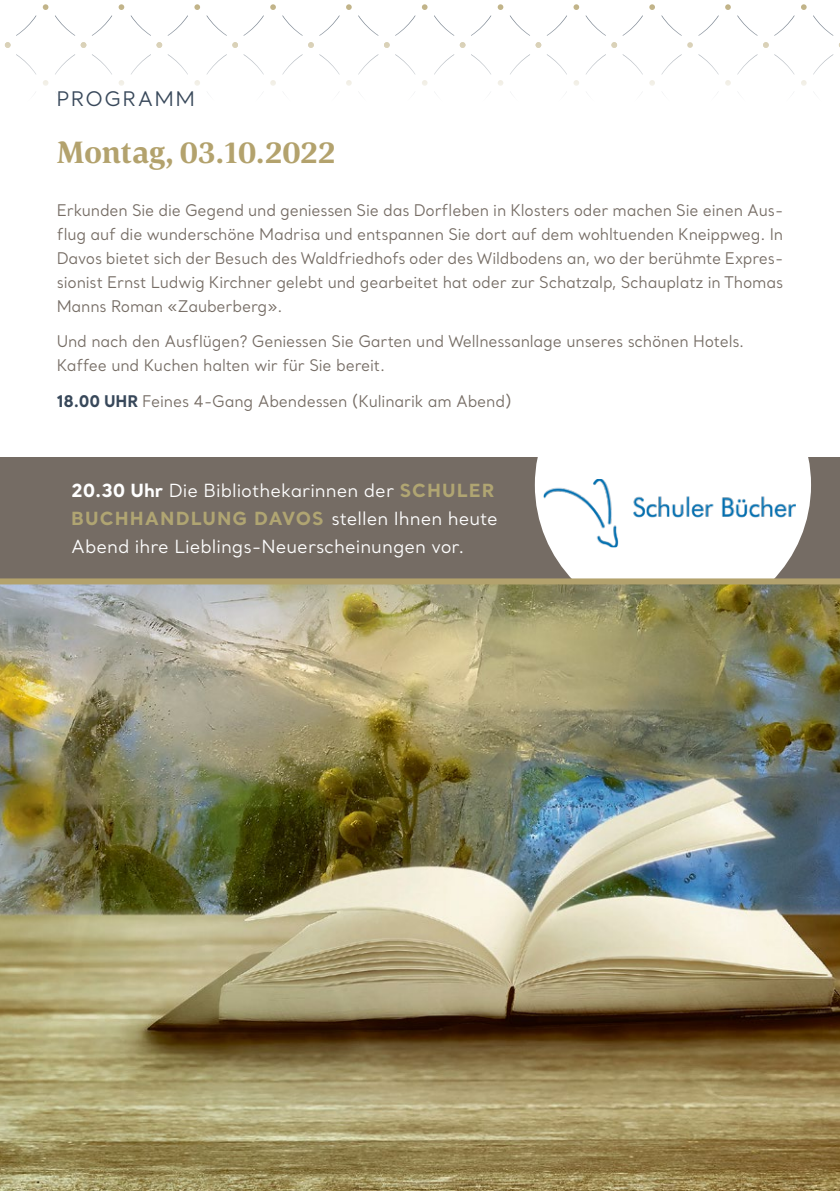
<style>
.page{position:relative;width:840px;height:1191px;background:#fff}
.page>*{position:absolute;margin:0;border:0;box-sizing:border-box;transform-origin:0 0}
.t1{font:700 32px "Corda";letter-spacing:-.015em;color:#b3a26d}
.t2{font:20px "Santral";letter-spacing:.07em;color:#38485a}
.t3{font:18px/28px "Santral";color:#fff}
.t4{font:16px/24px "Santral";letter-spacing:-.01em;color:#756c64;text-align:justify;scale:.96 1}
.s1{font-weight:700;color:#38485a}
.s2{font-weight:700}
.s3{font-weight:700;color:#b0a572}
</style>
<div class="page">
<svg style="left:698px;top:16px;width:20px;height:20px"></svg>
<svg style="left:737px;top:15px;width:20px;height:21px"></svg>
<svg style="left:16px;top:15px;width:20px;height:21px"></svg>
<svg style="left:55px;top:15px;width:20px;height:21px"></svg>
<svg style="left:774px;top:15px;width:20px;height:21px"></svg>
<svg style="left:813px;top:15px;width:20px;height:21px"></svg>
<svg style="left:92px;top:15px;width:20px;height:21px"></svg>
<svg style="left:131px;top:15px;width:20px;height:21px"></svg>
<svg style="left:167px;top:15px;width:21px;height:21px"></svg>
<svg style="left:206px;top:15px;width:21px;height:21px"></svg>
<svg style="left:243px;top:15px;width:21px;height:21px"></svg>
<svg style="left:282px;top:15px;width:20px;height:21px"></svg>
<svg style="left:319px;top:16px;width:20px;height:20px"></svg>
<svg style="left:358px;top:15px;width:20px;height:21px"></svg>
<svg style="left:395px;top:15px;width:20px;height:21px"></svg>
<svg style="left:434px;top:15px;width:20px;height:21px"></svg>
<svg style="left:471px;top:15px;width:20px;height:21px"></svg>
<svg style="left:509px;top:15px;width:21px;height:21px"></svg>
<svg style="left:546px;top:16px;width:20px;height:20px"></svg>
<svg style="left:585px;top:15px;width:20px;height:21px"></svg>
<svg style="left:622px;top:16px;width:20px;height:20px"></svg>
<svg style="left:661px;top:15px;width:20px;height:21px"></svg>
<svg style="left:698px;top:54px;width:20px;height:20px"></svg>
<svg style="left:737px;top:54px;width:20px;height:21px"></svg>
<svg style="left:16px;top:54px;width:20px;height:21px"></svg>
<svg style="left:55px;top:54px;width:20px;height:21px"></svg>
<svg style="left:774px;top:54px;width:20px;height:20px"></svg>
<svg style="left:813px;top:55px;width:19px;height:20px"></svg>
<svg style="left:92px;top:54px;width:20px;height:21px"></svg>
<svg style="left:131px;top:54px;width:20px;height:21px"></svg>
<svg style="left:167px;top:54px;width:21px;height:21px"></svg>
<svg style="left:206px;top:54px;width:21px;height:21px"></svg>
<svg style="left:243px;top:54px;width:21px;height:21px"></svg>
<svg style="left:282px;top:54px;width:20px;height:21px"></svg>
<svg style="left:319px;top:54px;width:20px;height:20px"></svg>
<svg style="left:358px;top:54px;width:20px;height:21px"></svg>
<svg style="left:395px;top:54px;width:20px;height:20px"></svg>
<svg style="left:434px;top:54px;width:20px;height:21px"></svg>
<svg style="left:471px;top:54px;width:20px;height:21px"></svg>
<svg style="left:510px;top:54px;width:20px;height:21px"></svg>
<svg style="left:547px;top:54px;width:19px;height:20px"></svg>
<svg style="left:586px;top:55px;width:19px;height:19px"></svg>
<svg style="left:622px;top:54px;width:20px;height:20px"></svg>
<svg style="left:661px;top:54px;width:20px;height:21px"></svg>
<svg style="left:687px;top:42px;width:5px;height:6px"></svg>
<svg style="left:725px;top:4px;width:5px;height:6px"></svg>
<svg style="left:5px;top:42px;width:6px;height:6px"></svg>
<svg style="left:725px;top:80px;width:5px;height:6px"></svg>
<svg style="left:763px;top:42px;width:5px;height:6px"></svg>
<svg style="left:43px;top:4px;width:5px;height:6px"></svg>
<svg style="left:801px;top:4px;width:5px;height:6px"></svg>
<svg style="left:43px;top:80px;width:5px;height:6px"></svg>
<svg style="left:81px;top:42px;width:5px;height:6px"></svg>
<svg style="left:801px;top:80px;width:5px;height:6px"></svg>
<svg style="left:118px;top:4px;width:6px;height:6px"></svg>
<svg style="left:119px;top:80px;width:5px;height:6px"></svg>
<svg style="left:156px;top:42px;width:6px;height:6px"></svg>
<svg style="left:194px;top:4px;width:6px;height:6px"></svg>
<svg style="left:194px;top:80px;width:6px;height:6px"></svg>
<svg style="left:232px;top:42px;width:6px;height:6px"></svg>
<svg style="left:270px;top:4px;width:6px;height:6px"></svg>
<svg style="left:270px;top:80px;width:6px;height:6px"></svg>
<svg style="left:308px;top:42px;width:5px;height:6px"></svg>
<svg style="left:346px;top:4px;width:5px;height:6px"></svg>
<svg style="left:346px;top:80px;width:5px;height:6px"></svg>
<svg style="left:384px;top:42px;width:5px;height:6px"></svg>
<svg style="left:422px;top:4px;width:5px;height:6px"></svg>
<svg style="left:422px;top:80px;width:5px;height:6px"></svg>
<svg style="left:459px;top:42px;width:6px;height:6px"></svg>
<svg style="left:497px;top:4px;width:6px;height:6px"></svg>
<svg style="left:498px;top:80px;width:5px;height:6px"></svg>
<svg style="left:535px;top:42px;width:6px;height:6px"></svg>
<svg style="left:573px;top:4px;width:6px;height:6px"></svg>
<svg style="left:573px;top:80px;width:6px;height:6px"></svg>
<svg style="left:611px;top:42px;width:5px;height:6px"></svg>
<svg style="left:649px;top:4px;width:5px;height:6px"></svg>
<svg style="left:649px;top:80px;width:5px;height:6px"></svg>
<img style="left:0;top:584px;width:839px;height:607px">
<div style="left:0;top:456px;width:839px;height:125px;background:#756c64"></div>
<svg style="left:534px;top:456px;width:276px;height:122px;background:#ecebea"></svg>
<img style="left:543px;top:479px;width:252px;height:68px">
<div style="left:0;top:578px;width:839px;height:6px;background:#b3a26d"></div>
<p class="t2" style="left:57px;top:86px;width:140px">PROGRAMM</p>
<h1 class="t1" style="left:57px;top:132px;width:281px">Montag, 03.10.2022</h1>
<p class="t4" style="left:57px;top:198px;width:757px">Erkunden Sie die Gegend und geniessen Sie das Dorfleben in Klosters oder machen Sie einen Aus&shy;flug auf die wunderschöne Madrisa und entspannen Sie dort auf dem wohltuenden Kneippweg. In Davos bietet sich der Besuch des Waldfriedhofs oder des Wildbodens an, wo der berühmte Expres&shy;sionist Ernst Ludwig Kirchner gelebt und gearbeitet hat oder zur Schatzalp, Schauplatz in Thomas Manns Roman «Zauberberg».</p>
<p class="t4" style="left:57px;top:329px;width:717px">Und nach den Ausflügen? Geniessen Sie Garten und Wellnessanlage unseres schönen Hotels.<br>Kaffee und Kuchen halten wir für Sie bereit.</p>
<p class="t4" style="left:57px;top:388px;width:475px"><span class="s1">18.00 UHR</span> Feines 4-Gang Abendessen (Kulinarik am Abend)</p>
<p class="t3" style="left:71px;top:476px;width:428px"><span class="s2">20.30 Uhr</span> Die Bibliothekarinnen der <span class="s3">SCHULER<br>BUCHHANDLUNG DAVOS</span> stellen Ihnen heute<br>Abend ihre Lieblings-Neuerscheinungen vor.</p>
</div>
